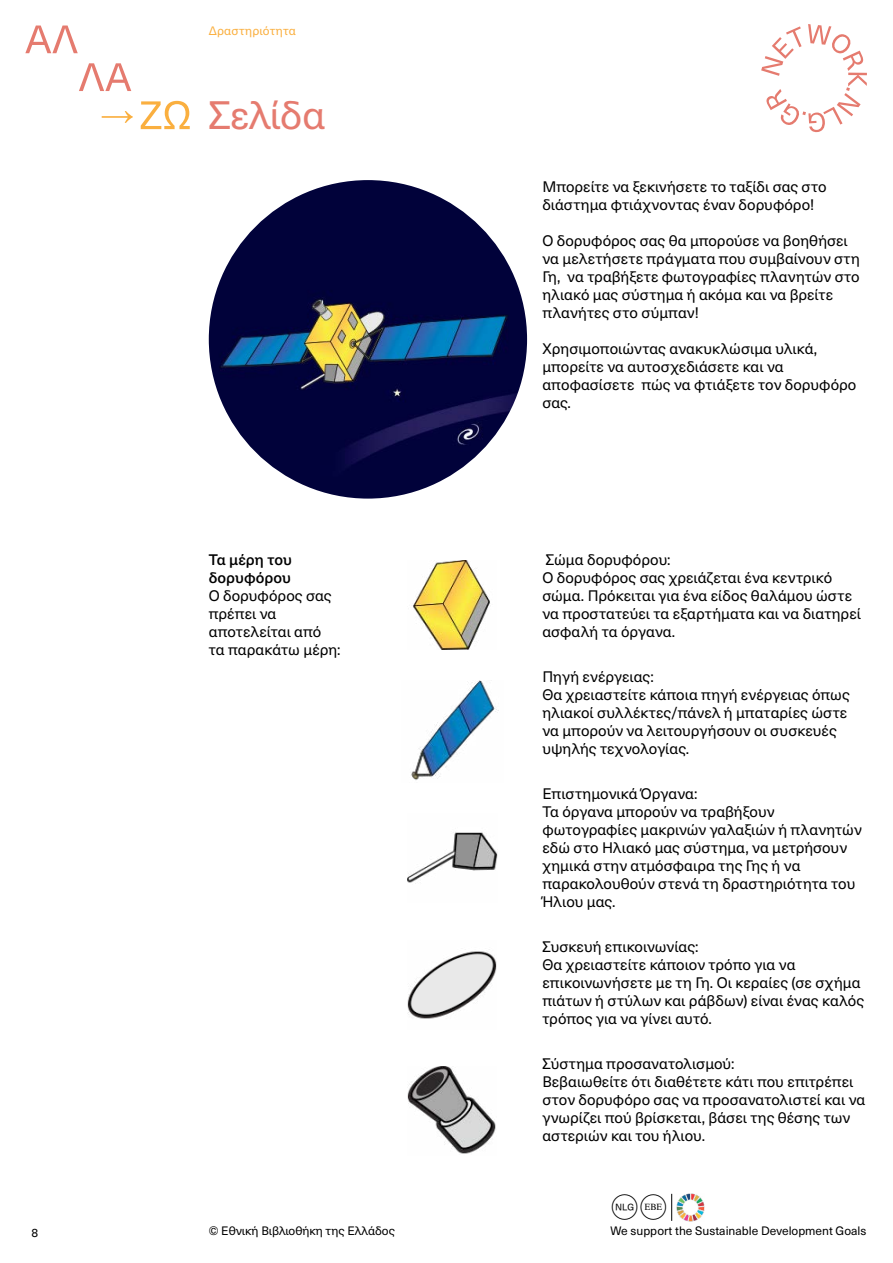
<style>
.page{position:relative;width:893px;height:1263px;background:#fff}
.page>*{position:absolute;margin:0;border:0;box-sizing:border-box;transform-origin:0 0}
.t1{font:39px "Neue Haas Unica W1 G";letter-spacing:-.015em;color:#e57b6f}
.t2{font:15px/18px "Neue Haas Unica W1 G";letter-spacing:.005em;color:#000}
.t3{font:500 15px/18px "Neue Haas Unica W1 G";letter-spacing:.005em;color:#000}
.t4{font:12px "Neue Haas Unica W1 G";color:#000}
.t5{font:12px "Neue Haas Unica W1 G";letter-spacing:.01em;color:#faaf3f}
</style>
<div class="page">
<svg style="left:761px;top:24px;width:106px;height:108px"></svg>
<svg style="left:25px;top:26px;width:53px;height:27px"></svg>
<svg style="left:79px;top:63px;width:52px;height:28px"></svg>
<svg style="left:102px;top:111px;width:31px;height:12px"></svg>
<svg style="left:141px;top:101px;width:49px;height:28px"></svg>
<img style="left:209px;top:180px;width:318px;height:319px;border-radius:159px">
<img style="left:408px;top:951px;width:89px;height:68px">
<img style="left:413px;top:560px;width:77px;height:89px">
<img style="left:407px;top:832px;width:90px;height:52px">
<img style="left:408px;top:1066px;width:88px;height:88px">
<img style="left:411px;top:680px;width:88px;height:100px">
<img style="left:676px;top:1193px;width:28px;height:28px">
<svg style="left:671px;top:1194px;width:1px;height:27px"></svg>
<p class="t5" style="left:209px;top:22px;width:89px">Δραστηριότητα</p>
<h1 class="t1" style="left:209px;top:86px;width:118px">Σελίδα</h1>
<p class="t3" style="left:209px;top:550px;width:85px">Τα μέρη του δορυφόρου</p>
<p class="t2" style="left:209px;top:586px;width:133px">Ο δορυφόρος σας πρέπει να αποτελείται από τα παρακάτω μέρη:</p>
<p class="t4" style="left:31px;top:1224px;width:8px">8</p>
<p class="t4" style="left:209px;top:1221px;width:188px">© Εθνική Βιβλιοθήκη της Ελλάδος</p>
<p class="t2" style="left:542px;top:176px;width:286px">Μπορείτε να ξεκινήσετε το ταξίδι σας στο διάστημα φτιάχνοντας έναν δορυφόρο!</p>
<p class="t2" style="left:542px;top:230px;width:319px">Ο δορυφόρος σας θα μπορούσε να βοηθήσει να μελετήσετε πράγματα που συμβαίνουν στη Γη, να τραβήξετε φωτογραφίες πλανητών στο ηλιακό μας σύστημα ή ακόμα και να βρείτε πλανήτες στο σύμπαν!</p>
<p class="t2" style="left:542px;top:338px;width:316px">Χρησιμοποιώντας ανακυκλώσιμα υλικά, μπορείτε να αυτοσχεδιάσετε και να αποφασίσετε πώς να φτιάξετε τον δορυφόρο σας.</p>
<p class="t2" style="left:542px;top:550px;width:320px">Σώμα δορυφόρου:<br>Ο δορυφόρος σας χρειάζεται ένα κεντρικό σώμα. Πρόκειται για ένα είδος θαλάμου ώστε να προστατεύει τα εξαρτήματα και να διατηρεί ασφαλή τα όργανα.</p>
<p class="t2" style="left:542px;top:667px;width:309px">Πηγή ενέργειας:<br>Θα χρειαστείτε κάποια πηγή ενέργειας όπως ηλιακοί συλλέκτες/πάνελ ή μπαταρίες ώστε να μπορούν να λειτουργήσουν οι συσκευές υψηλής τεχνολογίας.</p>
<p class="t2" style="left:542px;top:784px;width:321px">Επιστημονικά Όργανα:<br>Τα όργανα μπορούν να τραβήξουν φωτογραφίες μακρινών γαλαξιών ή πλανητών εδώ στο Ηλιακό μας σύστημα, να μετρήσουν χημικά στην ατμόσφαιρα της Γης ή να παρακολουθούν στενά τη δραστηριότητα του<br>Ήλιου μας.</p>
<p class="t2" style="left:542px;top:937px;width:323px">Συσκευή επικοινωνίας:<br>Θα χρειαστείτε κάποιον τρόπο για να επικοινωνήσετε με τη Γη. Οι κεραίες (σε σχήμα πιάτων ή στύλων και ράβδων) είναι ένας καλός τρόπος για να γίνει αυτό.</p>
<p class="t2" style="left:542px;top:1054px;width:324px">Σύστημα προσανατολισμού:<br>Βεβαιωθείτε ότι διαθέτετε κάτι που επιτρέπει στον δορυφόρο σας να προσανατολιστεί και να γνωρίζει πού βρίσκεται, βάσει της θέσης των αστεριών και του ήλιου.</p>
<p class="t4" style="left:611px;top:1221px;width:257px">We support the Sustainable Development Goals</p>
</div>
